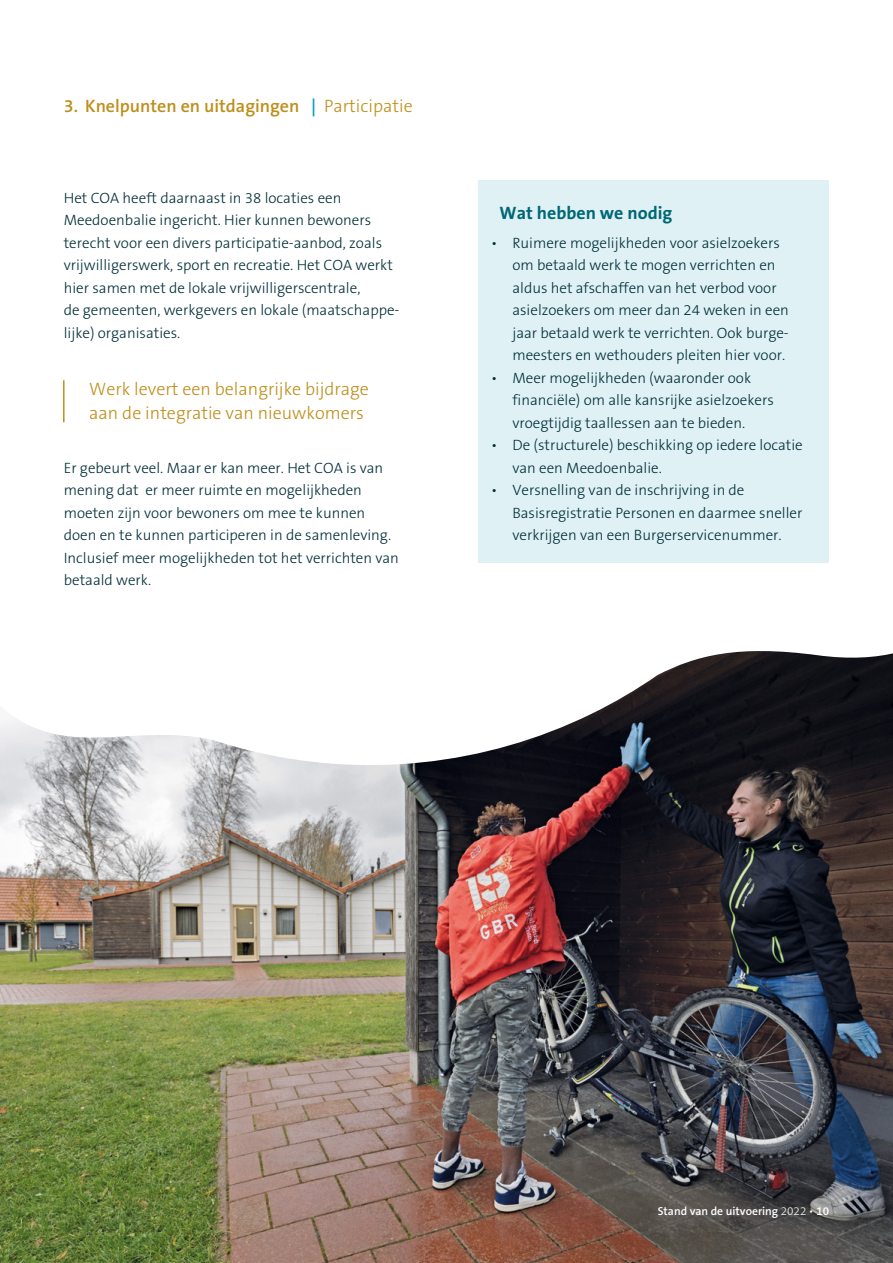
<style>
.page{position:relative;width:893px;height:1263px;background:#fff}
.page>*{position:absolute;margin:0;border:0;box-sizing:border-box;transform-origin:0 0}
.t1{font:300 18px/24px "The Sans B3";color:#bf8e1a}
.t2{font:600 18px "The Sans B6";color:#bf8e1a}
.TK1_wat_hebben_we_nodig{font:700 18px "The Sans B7";color:#006775}
.Body{font:300 15px/22.5px "The Sans B3";color:#002e38}
.t3{font:600 11.7px "The Sans B6";color:#fff}
.s1{color:#009ebd}
.s2{font-family:"The Sans B3";font-weight:300}
</style>
<div class="page">
<img style="left:0;top:779px;width:893px;height:484px">
<svg style="left:0;top:422px;width:893px;height:357px"></svg>
<div style="left:478px;top:180px;width:351px;height:49px;background:#e0f1f5"></div>
<div style="left:478px;top:218px;width:351px;height:164px;background:#e0f1f5"></div>
<div style="left:478px;top:353px;width:351px;height:97px;background:#e0f1f5"></div>
<div style="left:478px;top:421px;width:351px;height:74px;background:#e0f1f5"></div>
<div style="left:478px;top:466px;width:351px;height:96px;background:#e0f1f5"></div>
<hr style="left:63px;top:380px;width:2px;height:42px;background:#bf8e1a">
<h1 class="t2" style="left:64px;top:97px;width:350px">3. Knelpunten en uitdagingen <span class="s1">|</span> <span class="s2">Participatie</span></h1>
<p class="Body" style="left:64px;top:187px;width:337px">Het COA heeft daarnaast in 38 locaties een Meedoenbalie ingericht. Hier kunnen bewoners terecht voor een divers participatie-aanbod, zoals vrijwilligerswerk, sport en recreatie. Het COA werkt hier samen met de lokale vrijwilligerscentrale,<br>de gemeenten, werkgevers en lokale (maatschappe&shy;lijke) organisaties.</p>
<p class="t1" style="left:89px;top:378px;width:281px">Werk levert een belangrijke bijdrage aan de integratie van nieuwkomers</p>
<p class="Body" style="left:64px;top:457px;width:337px">Er gebeurt veel. Maar er kan meer. Het COA is van mening dat er meer ruimte en mogelijkheden moeten zijn voor bewoners om mee te kunnen doen en te kunnen participeren in de samenleving.<br>Inclusief meer mogelijkheden tot het verrichten van betaald werk.</p>
<h1 class="TK1_wat_hebben_we_nodig" style="left:500px;top:203px;width:174px">Wat hebben we nodig</h1>
<p class="Body" style="left:512px;top:232px;width:278px;text-indent:-21px">• Ruimere mogelijkheden voor asielzoekers om betaald werk te mogen verrichten en aldus het afschaffen van het verbod voor asielzoekers om meer dan 24 weken in een jaar betaald werk te verrichten. Ook burge&shy;meesters en wethouders pleiten hier voor.</p>
<p class="Body" style="left:512px;top:367px;width:263px;text-indent:-21px">• Meer mogelijkheden (waaronder ook financiële) om alle kansrijke asielzoekers vroegtijdig taallessen aan te bieden.</p>
<p class="Body" style="left:512px;top:435px;width:292px;text-indent:-21px">• De (structurele) beschikking op iedere locatie van een Meedoenbalie.</p>
<p class="Body" style="left:512px;top:480px;width:291px;text-indent:-21px">• Versnelling van de inschrijving in de<br>Basisregistratie Personen en daarmee sneller verkrijgen van een Burgerservicenummer.</p>
<p class="t3" style="left:658px;top:1205px;width:173px">Stand van de uitvoering <span class="s2">2022 •</span> 10</p>
</div>
